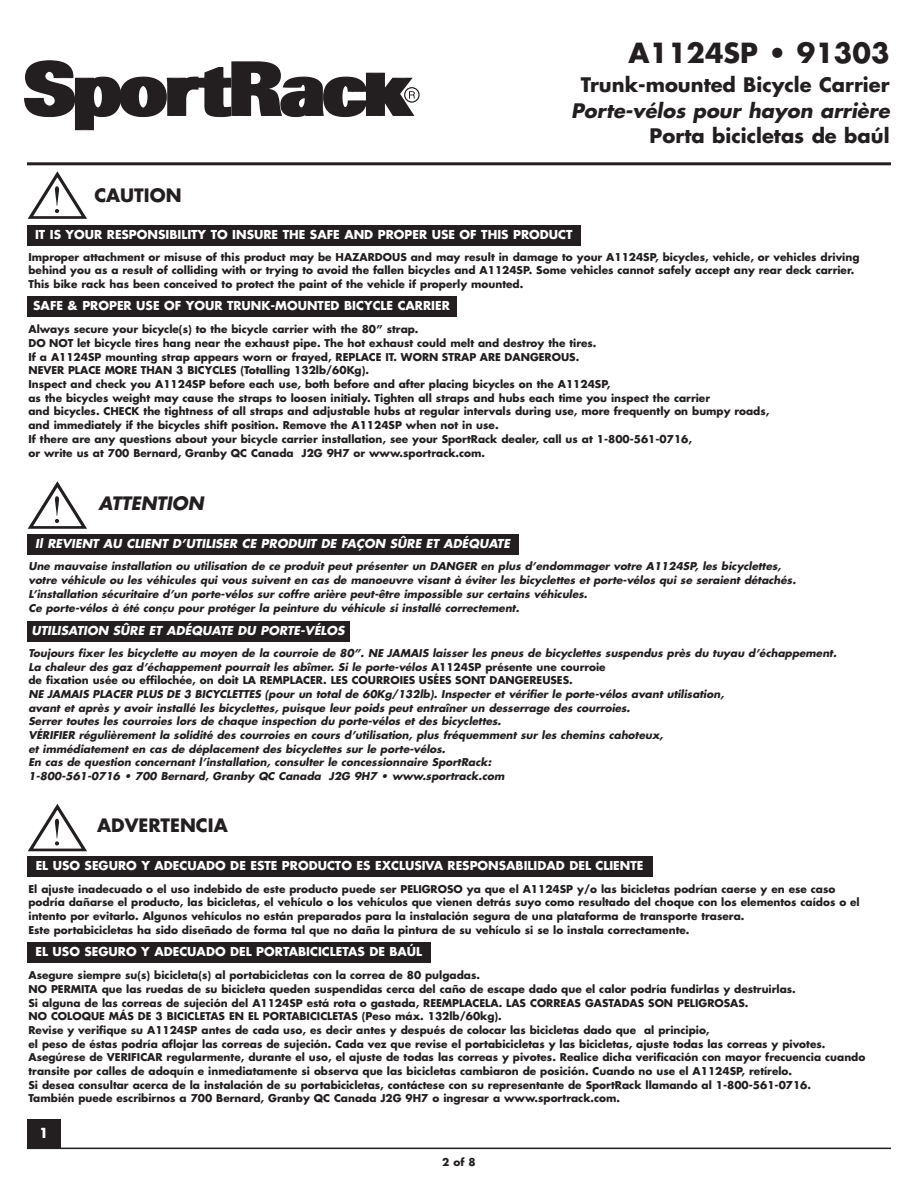
<style>
.page{position:relative;width:918px;height:1188px;background:#fff}
.page>*{position:absolute;margin:0;border:0;box-sizing:border-box;transform-origin:0 0}
.t1{font:700 27px "Futura";color:#231f20}
.t2{font:700 19.5px "Futura";color:#231f20}
.t3{font:italic 700 19.5px "Futura";color:#231f20}
.t4{font:700 18px "Futura";color:#231f20}
.t5{font:italic 700 18px "Futura";color:#231f20}
.t6{font:700 13.5px "Futura";color:#fff}
.t7{font:700 12px "Futura";color:#fff}
.t8{font:italic 700 12px "Futura";color:#fff}
.t9{font:700 10.5px/13.6px "Futura";color:#231f20}
.t10{font:italic 700 10.5px/13.6px "Futura";color:#231f20}
.s1{font-style:normal}
</style>
<div class="page">
<svg style="left:24px;top:61px;width:396px;height:70px"></svg>
<hr style="left:27px;top:162px;width:864px;height:3px;background:#231f20">
<hr style="left:27px;top:1148px;width:864px;height:1px;background:#231f20">
<div style="left:27px;top:1119px;width:34px;height:30px;background:#231f20"></div>
<svg style="left:27px;top:171px;width:60px;height:48px"></svg>
<svg style="left:27px;top:481px;width:60px;height:48px"></svg>
<div style="left:27px;top:225px;width:553px;height:20px;background:#231f20"></div>
<div style="left:27px;top:296px;width:429px;height:20px;background:#231f20"></div>
<div style="left:27px;top:534px;width:491px;height:21px;background:#231f20"></div>
<div style="left:27px;top:621px;width:322px;height:21px;background:#231f20"></div>
<svg style="left:27px;top:804px;width:60px;height:48px"></svg>
<div style="left:27px;top:857px;width:625px;height:20px;background:#231f20"></div>
<div style="left:27px;top:943px;width:404px;height:20px;background:#231f20"></div>
<h3 class="t4" style="left:94px;top:187px;width:89px">CAUTION</h3>
<h1 class="t1" style="left:628px;top:41px;width:263px">A1124SP • 91303</h1>
<h2 class="t2" style="left:581px;top:76px;width:310px">Trunk-mounted Bicycle Carrier</h2>
<h2 class="t3" style="left:571px;top:101px;width:320px">Porte-vélos pour hayon arrière</h2>
<h2 class="t2" style="left:650px;top:127px;width:241px">Porta bicicletas de baúl</h2>
<p class="t7" style="left:35px;top:229px;width:539px">IT IS YOUR RESPONSIBILITY TO INSURE THE SAFE AND PROPER USE OF THIS PRODUCT</p>
<p class="t9" style="left:28px;top:251px;width:833px">Improper attachment or misuse of this product may be HAZARDOUS and may result in damage to your A1124SP, bicycles, vehicle, or vehicles driving behind you as a result of colliding with or trying to avoid the fallen bicycles and A1124SP. Some vehicles cannot safely accept any rear deck carrier.<br>This bike rack has been conceived to protect the paint of the vehicle if properly mounted.</p>
<p class="t9" style="left:28px;top:324px;width:742px">Always secure your bicycle(s) to the bicycle carrier with the 80” strap.<br>DO NOT let bicycle tires hang near the exhaust pipe. The hot exhaust could melt and destroy the tires.<br>If a A1124SP mounting strap appears worn or frayed, REPLACE IT. WORN STRAP ARE DANGEROUS.<br>NEVER PLACE MORE THAN 3 BICYCLES (Totalling 132lb/60Kg).<br>Inspect and check you A1124SP before each use, both before and after placing bicycles on the A1124SP,<br>as the bicycles weight may cause the straps to loosen initialy. Tighten all straps and hubs each time you inspect the carrier<br>and bicycles. CHECK the tightness of all straps and adjustable hubs at regular intervals during use, more frequently on bumpy roads, and immediately if the bicycles shift position. Remove the A1124SP when not in use.<br>If there are any questions about your bicycle carrier installation, see your SportRack dealer, call us at 1-800-561-0716,<br>or write us at 700 Bernard, Granby QC Canada J2G 9H7 or www.sportrack.com.</p>
<h3 class="t5" style="left:99px;top:495px;width:107px">ATTENTION</h3>
<p class="t7" style="left:33px;top:300px;width:418px">SAFE &amp; PROPER USE OF YOUR TRUNK-MOUNTED BICYCLE CARRIER</p>
<p class="t8" style="left:35px;top:538px;width:476px">Il REVIENT AU CLIENT D’UTILISER CE PRODUIT DE FAÇON SÛRE ET ADÉQUATE</p>
<p class="t10" style="left:28px;top:561px;width:769px">Une mauvaise installation ou utilisation de ce produit peut présenter un DANGER en plus d’endommager votre A1124SP, les bicyclettes, votre véhicule ou les véhicules qui vous suivent en cas de manoeuvre visant à éviter les bicyclettes et porte-vélos qui se seraient détachés.<br>L’installation sécuritaire d’un porte-vélos sur coffre arière peut-être impossible sur certains véhicules.<br>Ce porte-vélos à été conçu pour protéger la peinture du véhicule si installé correctement.</p>
<p class="t10" style="left:28px;top:647px;width:810px">Toujours fixer les bicyclette au moyen de la courroie de 80”. NE JAMAIS laisser les pneus de bicyclettes suspendus près du tuyau d’échappement.<br>La chaleur des gaz d’échappement pourrait les abîmer. Si le porte-vélos <span class="s1">A1124SP présente une courroie<br>de fixation usée ou effilochée, on doit LA REMPLACER. LES COURROIES USÉES SONT DANGEREUSES.</span></p>
<p class="t10" style="left:28px;top:688px;width:697px">NE JAMAIS PLACER PLUS DE 3 BICYCLETTES (pour un total de 60Kg/132lb). Inspecter et vérifier le porte-vélos avant utilisation, avant et après y avoir installé les bicyclettes, puisque leur poids peut entraîner un desserrage des courroies.<br>Serrer toutes les courroies lors de chaque inspection du porte-vélos et des bicyclettes.<br>VÉRIFIER régulièrement la solidité des courroies en cours d’utilisation, plus fréquemment sur les chemins cahoteux,<br>et immédiatement en cas de déplacement des bicyclettes sur le porte-vélos.<br>En cas de question concernant l’installation, consulter le concessionnaire SportRack:<br>1-800-561-0716 • 700 Bernard, Granby QC Canada J2G 9H7 • www.sportrack.com</p>
<h3 class="t4" style="left:97px;top:817px;width:132px">ADVERTENCIA</h3>
<p class="t8" style="left:31px;top:625px;width:315px">UTILISATION SÛRE ET ADÉQUATE DU PORTE-VÉLOS</p>
<p class="t7" style="left:36px;top:860px;width:609px">EL USO SEGURO Y ADECUADO DE ESTE PRODUCTO ES EXCLUSIVA RESPONSABILIDAD DEL CLIENTE</p>
<p class="t9" style="left:28px;top:883px;width:833px">El ajuste inadecuado o el uso indebido de este producto puede ser PELIGROSO ya que el A1124SP y/o las bicicletas podrían caerse y en ese caso podría dañarse el producto, las bicicletas, el vehículo o los vehículos que vienen detrás suyo como resultado del choque con los elementos caídos o el intento por evitarlo. Algunos vehículos no están preparados para la instalación segura de una plataforma de transporte trasera.<br>Este portabicicletas ha sido diseñado de forma tal que no daña la pintura de su vehículo si se lo instala correctamente.</p>
<p class="t9" style="left:28px;top:969px;width:838px">Asegure siempre su(s) bicicleta(s) al portabicicletas con la correa de 80 pulgadas.<br>NO PERMITA que las ruedas de su bicicleta queden suspendidas cerca del caño de escape dado que el calor podría fundirlas y destruirlas.<br>Si alguna de las correas de sujeción del A1124SP está rota o gastada, REEMPLACELA. LAS CORREAS GASTADAS SON PELIGROSAS.<br>NO COLOQUE MÁS DE 3 BICICLETAS EN EL PORTABICICLETAS (Peso máx. 132lb/60kg).<br>Revise y verifique su A1124SP antes de cada uso, es decir antes y después de colocar las bicicletas dado que al principio,<br>el peso de éstas podría aflojar las correas de sujeción. Cada vez que revise el portabicicletas y las bicicletas, ajuste todas las correas y pivotes.<br>Asegúrese de VERIFICAR regularmente, durante el uso, el ajuste de todas las correas y pivotes. Realice dicha verificación con mayor frecuencia cuando transite por calles de adoquín e inmediatamente si observa que las bicicletas cambiaron de posición. Cuando no use el A1124SP, retírelo.<br>Si desea consultar acerca de la instalación de su portabicicletas, contáctese con su representante de SportRack llamando al 1-800-561-0716.<br>También puede escribirnos a 700 Bernard, Granby QC Canada J2G 9H7 o ingresar a www.sportrack.com.</p>
<p class="t7" style="left:36px;top:946px;width:388px">EL USO SEGURO Y ADECUADO DEL PORTABICICLETAS DE BAÚL</p>
<p class="t6" style="left:39px;top:1127px;width:11px">1</p>
<p class="t9" style="left:442px;top:1156px;width:35px">2 of 8</p>
</div>
